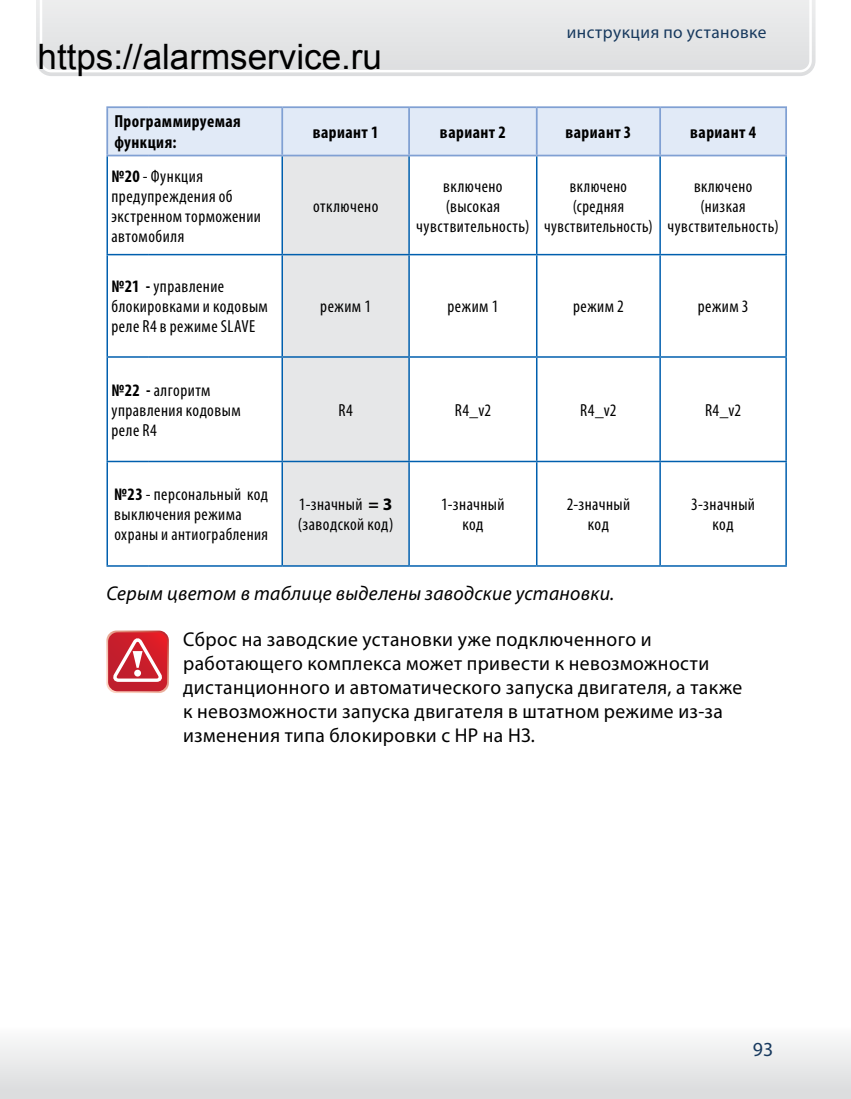
<style>
.page{position:relative;width:851px;height:1099px;background:#fff}
.page>*{position:absolute;margin:0;border:0;box-sizing:border-box;transform-origin:0 0}
.t1{font:20px/24px "Myriad Pro";letter-spacing:.02em;color:#000}
.t2{font:italic 20px "Myriad Pro";letter-spacing:.015em;color:#000}
.t3{font:20px "Myriad Pro";color:#17395e}
.t4{font:condensed 17.5px/20px "Myriad Pro";letter-spacing:.03em;color:#000}
.t5{font:700 condensed 17.5px/21px "Myriad Pro";letter-spacing:.03em;color:#000}
.t6{font:condensed 17.5px/20px "Myriad Pro";letter-spacing:.03em;color:#000;text-align:center;scale:.95 1}
.t7{font:17.5px "Myriad Pro";letter-spacing:.025em;color:#17395e}
.s1{font-weight:700}
.s2{font-weight:700;font-stretch:normal}
</style>
<div class="page">
<svg style="left:36px;top:0;width:779px;height:76px;background:#dedfe0"></svg>
<svg style="left:38px;top:0;width:774px;height:74px;background:#dbdcdd"></svg>
<svg style="left:0;top:1041px;width:850px;height:57px"></svg>
<div style="left:108px;top:108px;width:677px;height:47px;background:#e1eaf7"></div>
<svg style="left:108px;top:156px;width:677px;height:98px"></svg>
<div style="left:283px;top:156px;width:125px;height:98px;background:#e6e7e8"></div>
<svg style="left:108px;top:255px;width:677px;height:310px"></svg>
<div style="left:282px;top:461px;width:127px;height:105px;background:#e6e7e8"></div>
<hr style="left:106px;top:106px;width:43px;height:2px;background:#80a0d3">
<hr style="left:149px;top:106px;width:133px;height:2px;background:#80a0d3">
<hr style="left:106px;top:108px;width:2px;height:47px;background:#80a0d3">
<hr style="left:106px;top:155px;width:43px;height:1px;background:#80a0d3">
<hr style="left:149px;top:155px;width:133px;height:1px;background:#80a0d3">
<hr style="left:282px;top:106px;width:127px;height:2px;background:#80a0d3">
<hr style="left:281px;top:108px;width:2px;height:47px;background:#80a0d3">
<hr style="left:282px;top:155px;width:127px;height:1px;background:#80a0d3">
<hr style="left:409px;top:106px;width:127px;height:2px;background:#80a0d3">
<hr style="left:408px;top:108px;width:2px;height:47px;background:#80a0d3">
<hr style="left:409px;top:155px;width:127px;height:1px;background:#80a0d3">
<hr style="left:536px;top:106px;width:124px;height:2px;background:#80a0d3">
<hr style="left:535px;top:108px;width:2px;height:47px;background:#80a0d3">
<hr style="left:536px;top:155px;width:124px;height:1px;background:#80a0d3">
<hr style="left:660px;top:106px;width:126px;height:2px;background:#80a0d3">
<hr style="left:659px;top:108px;width:2px;height:47px;background:#80a0d3">
<hr style="left:785px;top:108px;width:1px;height:47px;background:#80a0d3">
<hr style="left:660px;top:155px;width:126px;height:1px;background:#80a0d3">
<hr style="left:106px;top:460px;width:43px;height:2px;background:#005fae">
<hr style="left:106px;top:462px;width:2px;height:103px;background:#005fae">
<hr style="left:149px;top:460px;width:133px;height:2px;background:#005fae">
<hr style="left:281px;top:462px;width:2px;height:103px;background:#005fae">
<hr style="left:409px;top:460px;width:127px;height:2px;background:#005fae">
<hr style="left:408px;top:462px;width:2px;height:103px;background:#005fae">
<hr style="left:536px;top:462px;width:1px;height:103px;background:#005fae">
<hr style="left:660px;top:460px;width:126px;height:2px;background:#005fae">
<hr style="left:659px;top:462px;width:1px;height:103px;background:#005fae">
<hr style="left:785px;top:462px;width:1px;height:103px;background:#005fae">
<hr style="left:106px;top:565px;width:43px;height:1px;background:#005fae">
<hr style="left:149px;top:565px;width:133px;height:1px;background:#005fae">
<hr style="left:282px;top:565px;width:127px;height:1px;background:#005fae">
<hr style="left:409px;top:565px;width:127px;height:1px;background:#005fae">
<hr style="left:536px;top:565px;width:124px;height:1px;background:#005fae">
<hr style="left:660px;top:565px;width:126px;height:1px;background:#005fae">
<hr style="left:659px;top:255px;width:1px;height:101px;background:#005fae">
<hr style="left:785px;top:255px;width:1px;height:101px;background:#005fae">
<hr style="left:659px;top:358px;width:1px;height:102px;background:#005fae">
<hr style="left:785px;top:358px;width:1px;height:102px;background:#005fae">
<hr style="left:282px;top:460px;width:127px;height:2px;background:#005fae">
<hr style="left:536px;top:460px;width:124px;height:2px;background:#005fae">
<hr style="left:106px;top:156px;width:2px;height:98px;background:#005fae">
<hr style="left:106px;top:255px;width:2px;height:101px;background:#005fae">
<hr style="left:106px;top:358px;width:2px;height:102px;background:#005fae">
<hr style="left:106px;top:254px;width:43px;height:1px;background:#005fae">
<hr style="left:149px;top:254px;width:133px;height:1px;background:#005fae">
<hr style="left:106px;top:356px;width:43px;height:2px;background:#005fae">
<hr style="left:149px;top:356px;width:133px;height:2px;background:#005fae">
<hr style="left:536px;top:356px;width:124px;height:2px;background:#005fae">
<hr style="left:660px;top:356px;width:126px;height:2px;background:#005fae">
<hr style="left:536px;top:254px;width:124px;height:1px;background:#005fae">
<hr style="left:660px;top:254px;width:126px;height:1px;background:#005fae">
<hr style="left:281px;top:255px;width:2px;height:101px;background:#005fae">
<hr style="left:281px;top:358px;width:2px;height:102px;background:#005fae">
<hr style="left:282px;top:254px;width:127px;height:1px;background:#005fae">
<hr style="left:282px;top:356px;width:127px;height:2px;background:#005fae">
<hr style="left:408px;top:255px;width:2px;height:101px;background:#005fae">
<hr style="left:408px;top:358px;width:2px;height:102px;background:#005fae">
<hr style="left:409px;top:254px;width:127px;height:1px;background:#005fae">
<hr style="left:536px;top:255px;width:1px;height:101px;background:#005fae">
<hr style="left:536px;top:358px;width:1px;height:102px;background:#005fae">
<hr style="left:409px;top:356px;width:127px;height:2px;background:#005fae">
<hr style="left:408px;top:156px;width:2px;height:98px;background:#005fae">
<hr style="left:536px;top:156px;width:1px;height:98px;background:#005fae">
<hr style="left:659px;top:156px;width:1px;height:98px;background:#005fae">
<hr style="left:785px;top:156px;width:1px;height:98px;background:#005fae">
<hr style="left:281px;top:156px;width:2px;height:98px;background:#005fae">
<svg style="left:106px;top:630px;width:63px;height:63px;background:#d6535b"></svg>
<div style="left:134px;top:669px;width:7px;height:7px;background:#fff;border-radius:50%"></div>
<p class="t7" style="left:566px;top:22px;width:201px">инструкция по установке</p>
<p class="t5" style="left:114px;top:111px;width:128px">Программируемая функция:</p>
<p class="t5" style="left:313px;top:121px;width:67px">вариант 1</p>
<p class="t5" style="left:440px;top:121px;width:67px">вариант 2</p>
<p class="t5" style="left:565px;top:121px;width:67px">вариант 3</p>
<p class="t5" style="left:690px;top:121px;width:67px">вариант 4</p>
<p class="t4" style="left:111px;top:166px;width:151px"><span class="s1">№20</span> - Функция предупреждения об экстренном торможении автомобиля</p>
<p class="t4" style="left:416px;top:176px;width:115px;text-align:center">включено (высокая чувствительность)</p>
<p class="t6" style="left:544px;top:176px;width:116px">включено (средняя чувствительность)</p>
<p class="t4" style="left:667px;top:176px;width:112px;text-align:center">включено<br>(низкая чувствительность)</p>
<p class="t4" style="left:313px;top:196px;width:67px">отключено</p>
<p class="t4" style="left:111px;top:276px;width:158px"><span class="s1">№21 -</span> управление блокировками и кодовым реле R4 в режиме SLAVE</p>
<p class="t4" style="left:111px;top:380px;width:131px"><span class="s1">№22 -</span> алгоритм управления кодовым реле R4</p>
<p class="t4" style="left:320px;top:296px;width:52px">режим 1</p>
<p class="t4" style="left:447px;top:296px;width:52px">режим 1</p>
<p class="t4" style="left:573px;top:296px;width:52px">режим 2</p>
<p class="t4" style="left:697px;top:296px;width:52px">режим 3</p>
<p class="t4" style="left:338px;top:400px;width:16px">R4</p>
<p class="t4" style="left:454px;top:400px;width:38px">R4_v2</p>
<p class="t4" style="left:580px;top:400px;width:38px">R4_v2</p>
<p class="t4" style="left:705px;top:400px;width:38px">R4_v2</p>
<p class="t4" style="left:114px;top:484px;width:155px"><span class="s1">№23</span> - персональный код выключения режима охраны и антиограбления</p>
<p class="t4" style="left:298px;top:494px;width:97px">1-значный <span class="s2">= 3 </span>(заводской код)</p>
<p class="t4" style="left:441px;top:494px;width:65px;text-align:center">1-значный код</p>
<p class="t4" style="left:566px;top:494px;width:65px;text-align:center">2-значный код</p>
<p class="t4" style="left:691px;top:494px;width:65px;text-align:center">3-значный код</p>
<p class="t2" style="left:106px;top:581px;width:509px">Серым цветом в таблице выделены заводские установки.</p>
<p class="t1" style="left:183px;top:626px;width:560px">Сброс на заводские установки уже подключенного и работающего комплекса может привести к невозможности дистанционного и автоматического запуска двигателя, а также к невозможности запуска двигателя в штатном режиме из-за изменения типа блокировки с НР на НЗ.</p>
<p class="t3" style="left:752px;top:1037px;width:22px">93</p>
</div>
